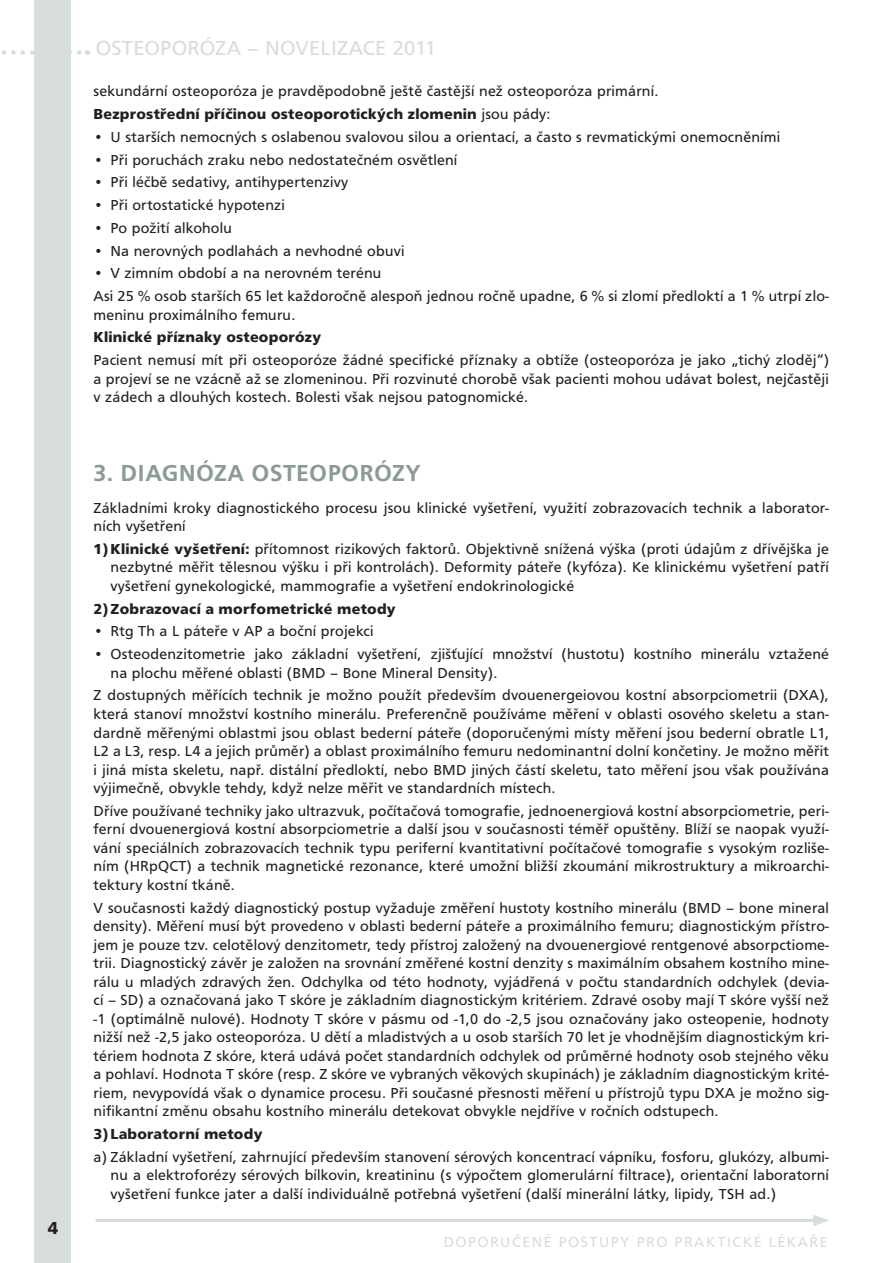
<style>
.page{position:relative;width:893px;height:1263px;background:#fff}
.page>*{position:absolute;margin:0;border:0;box-sizing:border-box;transform-origin:0 0}
.nadpis_nejvetsi_bare{font:500 24px "Frutus TEE";letter-spacing:.015em;color:#8b9b92}
.nadpis_nejvetsi_bare-2{font:21px "Frutus TEE";letter-spacing:.015em;color:#d7ddda}
.t1{font:700 18px "Frutus TEE";color:#231f20}
.text{font:15px/18.5px "Frutus TEE";letter-spacing:.015em;color:#231f20;text-align:justify}
.text-2{font:700 15px "Frutus TEE";letter-spacing:.015em;color:#231f20}
.t2{font:15px "Frutus TEE";letter-spacing:.1em;color:#d7ddda}
.s1{font-weight:400}
.s2{font-weight:700}
</style>
<div class="page">
<hr style="left:96px;top:1219px;width:723px;height:3px;background:#d7ddda">
<svg style="left:813px;top:1215px;width:16px;height:11px"></svg>
<svg style="left:2px;top:50px;width:86px;height:5px"></svg>
<div style="left:34px;top:0;width:37px;height:1263px;background:#d7ddda"></div>
<p class="t1" style="left:48px;top:1217px;width:12px">4</p>
<p class="nadpis_nejvetsi_bare-2" style="left:96px;top:36px;width:342px">OSTEOPORÓZA – NOVELIZACE 2011</p>
<p class="text" style="left:94px;top:82px;width:566px">sekundární osteoporóza je pravděpodobně ještě častější než osteoporóza primární.</p>
<p class="text-2" style="left:94px;top:105px;width:459px">Bezprostřední příčinou osteoporotických zlomenin <span class="s1">jsou pády:</span></p>
<p class="text" style="left:94px;top:128px;width:688px">• U starších nemocných s oslabenou svalovou silou a orientací, a často s revmatickými onemocněními</p>
<p class="text" style="left:94px;top:150px;width:365px">• Při poruchách zraku nebo nedostatečném osvětlení</p>
<p class="text" style="left:94px;top:173px;width:256px">• Při léčbě sedativy, antihypertenzivy</p>
<p class="text" style="left:94px;top:196px;width:193px">• Při ortostatické hypotenzi</p>
<p class="text" style="left:94px;top:219px;width:140px">• Po požití alkoholu</p>
<p class="text" style="left:94px;top:241px;width:312px">• Na nerovných podlahách a nevhodné obuvi</p>
<p class="text" style="left:94px;top:264px;width:289px">• V zimním období a na nerovném terénu</p>
<p class="text" style="left:94px;top:287px;width:737px">Asi 25 % osob starších 65 let každoročně alespoň jednou ročně upadne, 6 % si zlomí předloktí a 1 % utrpí zlo&shy;meninu proximálního femuru.</p>
<p class="text-2" style="left:94px;top:329px;width:229px">Klinické příznaky osteoporózy</p>
<p class="text" style="left:94px;top:351px;width:737px">Pacient nemusí mít při osteoporóze žádné specifické příznaky a obtíže (osteoporóza je jako „tichý zloděj“) a projeví se ne vzácně až se zlomeninou. Při rozvinuté chorobě však pacienti mohou udávat bolest, nejčastěji v zádech a dlouhých kostech. Bolesti však nejsou patognomické.</p>
<p class="nadpis_nejvetsi_bare" style="left:94px;top:459px;width:329px">3. DIAGNÓZA OSTEOPORÓZY</p>
<p class="text" style="left:94px;top:498px;width:737px">Základními kroky diagnostického procesu jsou klinické vyšetření, využití zobrazovacích technik a laborator&shy;ních vyšetření</p>
<p class="text" style="left:111px;top:540px;width:720px;text-indent:-17px"><span class="s2">1)Klinické vyšetření:</span> přítomnost rizikových faktorů. Objektivně snížená výška (proti údajům z dřívějška je nezbytné měřit tělesnou výšku i při kontrolách). Deformity páteře (kyfóza). Ke klinickému vyšetření patří vyšetření gynekologické, mammografie a vyšetření endokrinologické</p>
<p class="text-2" style="left:94px;top:600px;width:304px">2) Zobrazovací a morfometrické metody</p>
<p class="text" style="left:94px;top:622px;width:281px">• Rtg Th a L páteře v AP a boční projekci</p>
<p class="text" style="left:111px;top:645px;width:720px;text-indent:-17px">• Osteodenzitometrie jako základní vyšetření, zjišťující množství (hustotu) kostního minerálu vztažené na plochu měřené oblasti (BMD – Bone Mineral Density).</p>
<p class="text" style="left:94px;top:686px;width:737px">Z dostupných měřících technik je možno použít především dvouenergeiovou kostní absorpciometrii (DXA), která stanoví množství kostního minerálu. Preferenčně používáme měření v oblasti osového skeletu a stan&shy;dardně měřenými oblastmi jsou oblast bederní páteře (doporučenými místy měření jsou bederní obratle L1, L2 a L3, resp. L4 a jejich průměr) a oblast proximálního femuru nedominantní dolní končetiny. Je možno měřit i jiná místa skeletu, např. distální předloktí, nebo BMD jiných částí skeletu, tato měření jsou však používána výjimečně, obvykle tehdy, když nelze měřit ve standardních místech.</p>
<p class="text" style="left:94px;top:802px;width:737px">Dříve používané techniky jako ultrazvuk, počítačová tomografie, jednoenergiová kostní absorpciometrie, peri&shy;ferní dvouenergiová kostní absorpciometrie a další jsou v současnosti téměř opuštěny. Blíží se naopak využí&shy;vání speciálních zobrazovacích technik typu periferní kvantitativní počítačové tomografie s vysokým rozliše&shy;ním (HRpQCT) a technik magnetické rezonance, které umožní bližší zkoumání mikrostruktury a mikroarchi&shy;tektury kostní tkáně.</p>
<p class="text" style="left:94px;top:898px;width:737px">V současnosti každý diagnostický postup vyžaduje změření hustoty kostního minerálu (BMD – bone mineral density). Měření musí být provedeno v oblasti bederní páteře a proximálního femuru; diagnostickým přístro&shy;jem je pouze tzv. celotělový denzitometr, tedy přístroj založený na dvouenergiové rentgenové absorpctiome&shy;trii. Diagnostický závěr je založen na srovnání změřené kostní denzity s maximálním obsahem kostního mine&shy;rálu u mladých zdravých žen. Odchylka od této hodnoty, vyjádřená v počtu standardních odchylek (devia&shy;cí – SD) a označovaná jako T skóre je základním diagnostickým kritériem. Zdravé osoby mají T skóre vyšší než -1 (optimálně nulové). Hodnoty T skóre v pásmu od -1,0 do -2,5 jsou označovány jako osteopenie, hodnoty nižší než -2,5 jako osteoporóza. U dětí a mladistvých a u osob starších 70 let je vhodnějším diagnostickým kri&shy;tériem hodnota Z skóre, která udává počet standardních odchylek od průměrné hodnoty osob stejného věku a pohlaví. Hodnota T skóre (resp. Z skóre ve vybraných věkových skupinách) je základním diagnostickým krité&shy;riem, nevypovídá však o dynamice procesu. Při současné přesnosti měření u přístrojů typu DXA je možno sig&shy;nifikantní změnu obsahu kostního minerálu detekovat obvykle nejdříve v ročních odstupech.</p>
<p class="text-2" style="left:94px;top:1125px;width:170px">3) Laboratorní metody</p>
<p class="text" style="left:111px;top:1147px;width:720px;text-indent:-17px">a) Základní vyšetření, zahrnující především stanovení sérových koncentrací vápníku, fosforu, glukózy, albumi&shy;nu a elektroforézy sérových bílkovin, kreatininu (s výpočtem glomerulární filtrace), orientační laboratorní vyšetření funkce jater a další individuálně potřebná vyšetření (další minerální látky, lipidy, TSH ad.)</p>
<p class="t2" style="left:444px;top:1234px;width:385px">DOPORUČENÉ POSTUPY PRO PRAKTICKÉ LÉKAŘE</p>
</div>
